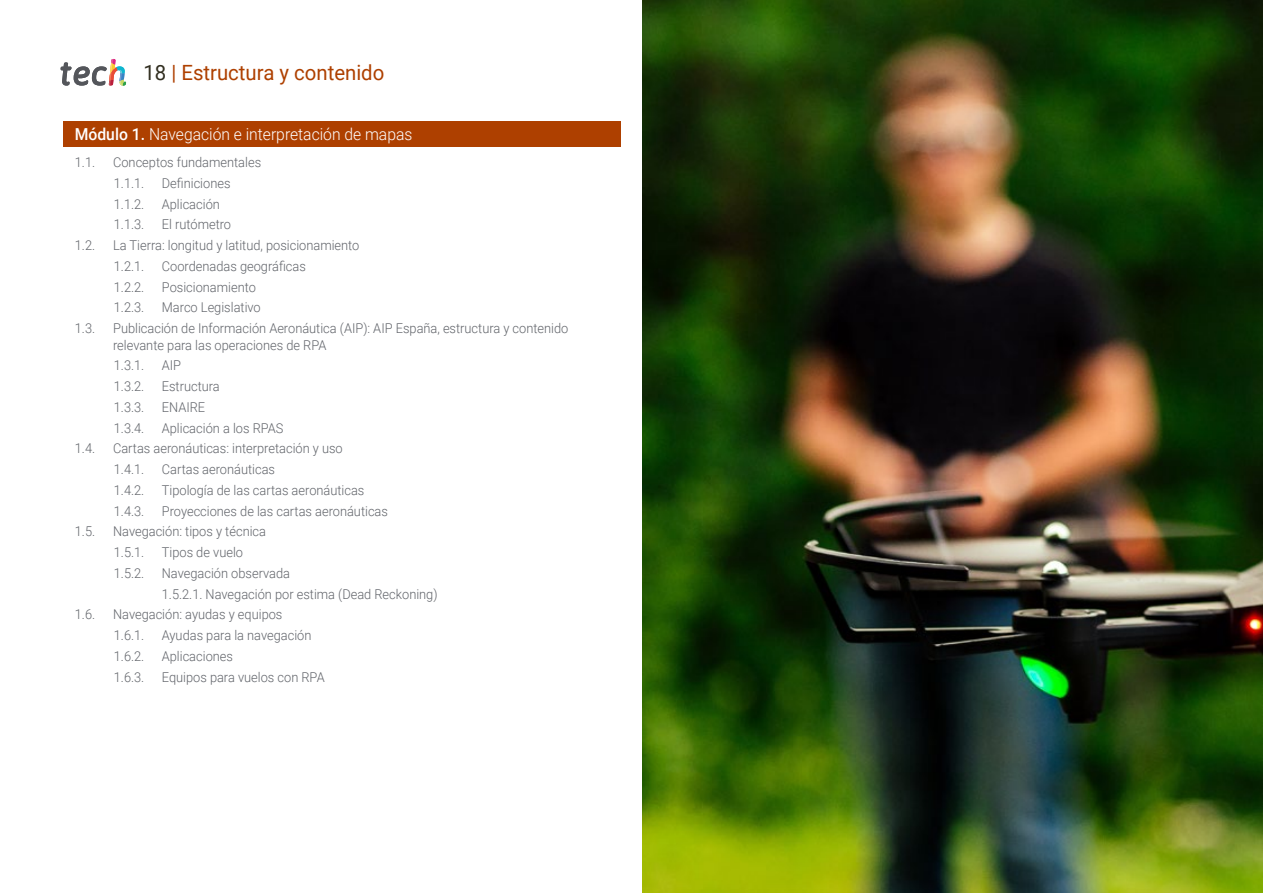
<style>
.page{position:relative;width:1263px;height:893px;background:#fff}
.page>*{position:absolute;margin:0;border:0;box-sizing:border-box;transform-origin:0 0}
.t1{font:21px "Roboto";color:#ae4000}
.t2{font:300 16.5px "Roboto";color:#fff;scale:.95 1}
.t3{font:300 13.5px/20.7px "Roboto";color:#61646a;scale:.95 1}
.s1{color:#312e20}
.s2{font-weight:500}
</style>
<div class="page">
<div style="left:64px;top:121px;width:557px;height:25px;background:#ae4000"></div>
<img style="left:642px;top:0;width:621px;height:893px">
<svg style="left:61px;top:59px;width:65px;height:27px"></svg>
<h1 class="t1" style="left:144px;top:57px;width:242px"><span class="s1">18</span> | Estructura y contenido</h1>
<p class="t2" style="left:75px;top:123px;width:357px"><span class="s2">Módulo 1.</span> Navegación e interpretación de mapas</p>
<p class="t3" style="left:75px;top:151px;width:23px">1.1.</p>
<p class="t3" style="left:113px;top:151px;width:157px">Conceptos fundamentales<br>1.1.1.</p>
<p class="t3" style="left:162px;top:172px;width:74px">Definiciones</p>
<p class="t3" style="left:114px;top:193px;width:34px">1.1.2.</p>
<p class="t3" style="left:162px;top:193px;width:63px">Aplicación</p>
<p class="t3" style="left:114px;top:214px;width:34px">1.1.3.</p>
<p class="t3" style="left:162px;top:214px;width:74px">El rutómetro</p>
<p class="t3" style="left:75px;top:234px;width:23px">1.2.</p>
<p class="t3" style="left:113px;top:234px;width:261px">La Tierra: longitud y latitud, posicionamiento<br>1.2.1.</p>
<p class="t3" style="left:162px;top:255px;width:153px">Coordenadas geográficas</p>
<p class="t3" style="left:114px;top:276px;width:34px">1.2.2.</p>
<p class="t3" style="left:162px;top:276px;width:100px">Posicionamiento</p>
<p class="t3" style="left:114px;top:297px;width:34px">1.2.3.</p>
<p class="t3" style="left:162px;top:297px;width:106px">Marco Legislativo</p>
<p class="t3" style="left:75px;top:317px;width:23px">1.3.</p>
<p class="t3" style="left:113px;top:320px;width:481px;line-height:16.5px">Publicación de Información Aeronáutica (AIP): AIP España, estructura y contenido relevante para las operaciones de RPA</p>
<p class="t3" style="left:114px;top:355px;width:34px">1.3.1.</p>
<p class="t3" style="left:162px;top:355px;width:22px">AIP</p>
<p class="t3" style="left:114px;top:375px;width:34px">1.3.2.</p>
<p class="t3" style="left:162px;top:375px;width:63px">Estructura</p>
<p class="t3" style="left:114px;top:396px;width:34px">1.3.3.</p>
<p class="t3" style="left:162px;top:396px;width:47px">ENAIRE</p>
<p class="t3" style="left:114px;top:417px;width:34px">1.3.4.</p>
<p class="t3" style="left:162px;top:417px;width:129px">Aplicación a los RPAS</p>
<p class="t3" style="left:75px;top:438px;width:23px">1.4.</p>
<p class="t3" style="left:113px;top:438px;width:243px">Cartas aeronáuticas: interpretación y uso<br>1.4.1.</p>
<p class="t3" style="left:162px;top:458px;width:121px">Cartas aeronáuticas</p>
<p class="t3" style="left:114px;top:479px;width:34px">1.4.2.</p>
<p class="t3" style="left:162px;top:479px;width:215px">Tipología de las cartas aeronáuticas</p>
<p class="t3" style="left:114px;top:500px;width:34px">1.4.3.</p>
<p class="t3" style="left:162px;top:500px;width:239px">Proyecciones de las cartas aeronáuticas</p>
<p class="t3" style="left:75px;top:521px;width:23px">1.5.</p>
<p class="t3" style="left:113px;top:521px;width:162px">Navegación: tipos y técnica<br>1.5.1.</p>
<p class="t3" style="left:162px;top:541px;width:87px">Tipos de vuelo</p>
<p class="t3" style="left:114px;top:562px;width:34px">1.5.2.</p>
<p class="t3" style="left:162px;top:562px;width:292px">Navegación observada<br>1.5.2.1. Navegación por estima (Dead Reckoning)</p>
<p class="t3" style="left:75px;top:604px;width:23px">1.6.</p>
<p class="t3" style="left:113px;top:604px;width:180px">Navegación: ayudas y equipos<br>1.6.1.</p>
<p class="t3" style="left:162px;top:624px;width:159px">Ayudas para la navegación</p>
<p class="t3" style="left:114px;top:645px;width:34px">1.6.2.</p>
<p class="t3" style="left:162px;top:645px;width:76px">Aplicaciones</p>
<p class="t3" style="left:114px;top:666px;width:34px">1.6.3.</p>
<p class="t3" style="left:162px;top:666px;width:173px">Equipos para vuelos con RPA</p>
</div>
